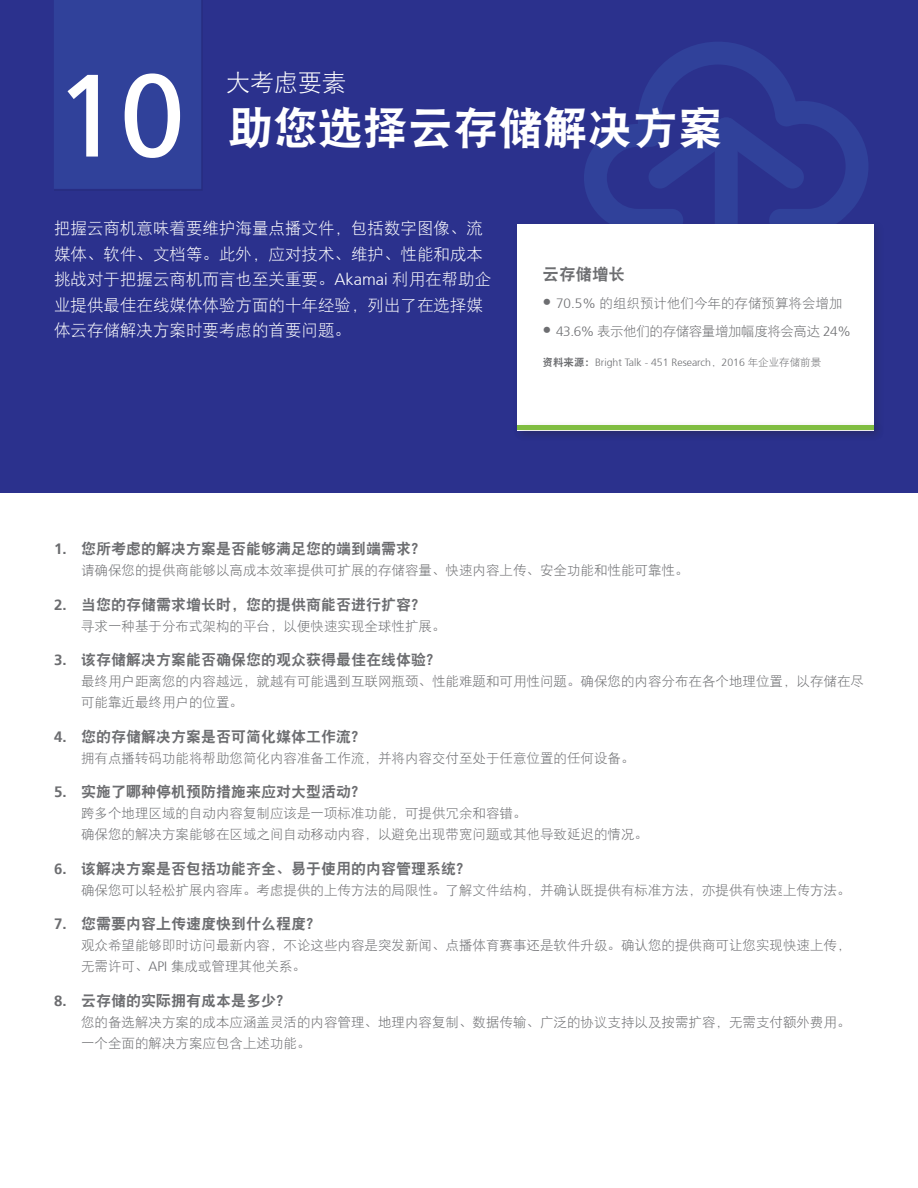
<style>
.page{position:relative;width:918px;height:1188px;background:#fff}
.page>*{position:absolute;margin:0;border:0;box-sizing:border-box;transform-origin:0 0}
.t1{font:117px "Frutiger 55 Roman";color:#fff}
.t2{font:45px "DFP Hei W9";color:#fff}
.t3{font:24px "DFP Hei W3";color:#fff}
.t4{font:16.5px/25.5px "DFP Hei W3";color:#fff}
.t5{font:16.5px "DFP Hei W9";color:#6d6e71}
.t6{font:15px "DFP Hei W9";color:#6c6d70}
.t7{font:13.5px/21px "DFP Hei W3";color:#6c6d70}
.t8{font:13.5px "DFP Hei W3";letter-spacing:-.03em;color:#6d6e71}
.t9{font:13.5px "DFP Hei W3";color:#6d6e71}
.t10{font:300 10.5px "Frutiger 45";color:#6d6e71}
.s1{font-family:"Frutiger 45";font-weight:300}
.s2{font-family:"Frutiger 45";font-weight:300;font-size:18px}
.s3{font-family:"DFP Hei W9";font-weight:400}
.s4{font-family:"DFP Hei W3";font-weight:400}
.s5{font-family:"Frutiger 65";font-weight:700}
</style>
<div class="page">
<div style="left:0;top:0;width:918px;height:492px;background:#2b318d"></div>
<svg style="left:584px;top:42px;width:284px;height:177px"></svg>
<svg style="left:647px;top:117px;width:158px;height:73px"></svg>
<div style="left:715px;top:117px;width:23px;height:170px;background:#30419a;border-radius:11px"></div>
<div style="left:54px;top:0;width:148px;height:191px;background:#30419a"></div>
<div style="left:512px;top:219px;width:373px;height:223px;background:#231f20;opacity:.2"></div>
<div style="left:517px;top:224px;width:357px;height:206px;background:#fff"></div>
<div style="left:513px;top:420px;width:372px;height:21px;background:#231f20;opacity:.2"></div>
<div style="left:517px;top:425px;width:357px;height:5px;background:#80bd41"></div>
<p class="t1" style="left:55px;top:47px;width:132px">10</p>
<p class="t3" style="left:226px;top:69px;width:121px">大考虑要素</p>
<p class="t2" style="left:228px;top:103px;width:497px">助您选择云存储解决方案</p>
<p class="t4" style="left:54px;top:215px;width:439px">把握云商机意味着要维护海量点播文件，包括数字图像、流媒体、软件、文档等。此外，应对技术、维护、性能和成本挑战对于把握云商机而言也至关重要。<span class="s1">Akamai</span> 利用在帮助企业提供最佳在线媒体体验方面的十年经验，列出了在选择媒体云存储解决方案时要考虑的首要问题。</p>
<p class="t5" style="left:543px;top:265px;width:84px">云存储增长</p>
<p class="t9" style="left:543px;top:296px;width:302px"><span class="s2">•</span> <span class="s1">70.5%</span> 的组织预计他们今年的存储预算将会增加</p>
<p class="t8" style="left:543px;top:324px;width:310px"><span class="s2">•</span> <span class="s1">43.6%</span> 表示他们的存储容量增加幅度将会高达 <span class="s1">24%</span></p>
<p class="t10" style="left:543px;top:356px;width:280px"><span class="s3">资料来源：</span>Bright Talk - 451 Research<span class="s4">，</span>2016 <span class="s4">年企业存储前景</span></p>
<p class="t6" style="left:54px;top:541px;width:373px"><span class="s5">1.</span> 您所考虑的解决方案是否能够满足您的端到端需求？</p>
<p class="t7" style="left:81px;top:560px;width:609px">请确保您的提供商能够以高成本效率提供可扩展的存储容量、快速内容上传、安全功能和性能可靠性。</p>
<p class="t6" style="left:54px;top:596px;width:373px"><span class="s5">2.</span> 当您的存储需求增长时，您的提供商能否进行扩容？</p>
<p class="t7" style="left:81px;top:615px;width:366px">寻求一种基于分布式架构的平台，以便快速实现全球性扩展。</p>
<p class="t6" style="left:54px;top:652px;width:388px"><span class="s5">3.</span> 该存储解决方案能否确保您的观众获得最佳在线体验？</p>
<p class="t7" style="left:81px;top:671px;width:784px">最终用户距离您的内容越远，就越有可能遇到互联网瓶颈、性能难题和可用性问题。确保您的内容分布在各个地理位置，以存储在尽可能靠近最终用户的位置。</p>
<p class="t6" style="left:54px;top:728px;width:313px"><span class="s5">4.</span> 您的存储解决方案是否可简化媒体工作流？</p>
<p class="t7" style="left:81px;top:747px;width:555px">拥有点播转码功能将帮助您简化内容准备工作流，并将内容交付至处于任意位置的任何设备。</p>
<p class="t6" style="left:54px;top:784px;width:313px"><span class="s5">5.</span> 实施了哪种停机预防措施来应对大型活动？</p>
<p class="t7" style="left:81px;top:803px;width:568px">跨多个地理区域的自动内容复制应该是一项标准功能，可提供冗余和容错。<br>确保您的解决方案能够在区域之间自动移动内容，以避免出现带宽问题或其他导致延迟的情况。</p>
<p class="t6" style="left:54px;top:860px;width:418px"><span class="s5">6.</span> 该解决方案是否包括功能齐全、易于使用的内容管理系统？</p>
<p class="t7" style="left:81px;top:879px;width:771px">确保您可以轻松扩展内容库。考虑提供的上传方法的局限性。了解文件结构，并确认既提供有标准方法，亦提供有快速上传方法。</p>
<p class="t6" style="left:54px;top:916px;width:268px"><span class="s5">7.</span> 您需要内容上传速度快到什么程度？</p>
<p class="t7" style="left:81px;top:935px;width:771px">观众希望能够即时访问最新内容，不论这些内容是突发新闻、点播体育赛事还是软件升级。确认您的提供商可让您实现快速上传，无需许可、<span class="s1">API</span> 集成或管理其他关系。</p>
<p class="t6" style="left:54px;top:992px;width:238px"><span class="s5">8.</span> 云存储的实际拥有成本是多少？</p>
<p class="t7" style="left:81px;top:1011px;width:771px">您的备选解决方案的成本应涵盖灵活的内容管理、地理内容复制、数据传输、广泛的协议支持以及按需扩容，无需支付额外费用。一个全面的解决方案应包含上述功能。</p>
</div>
